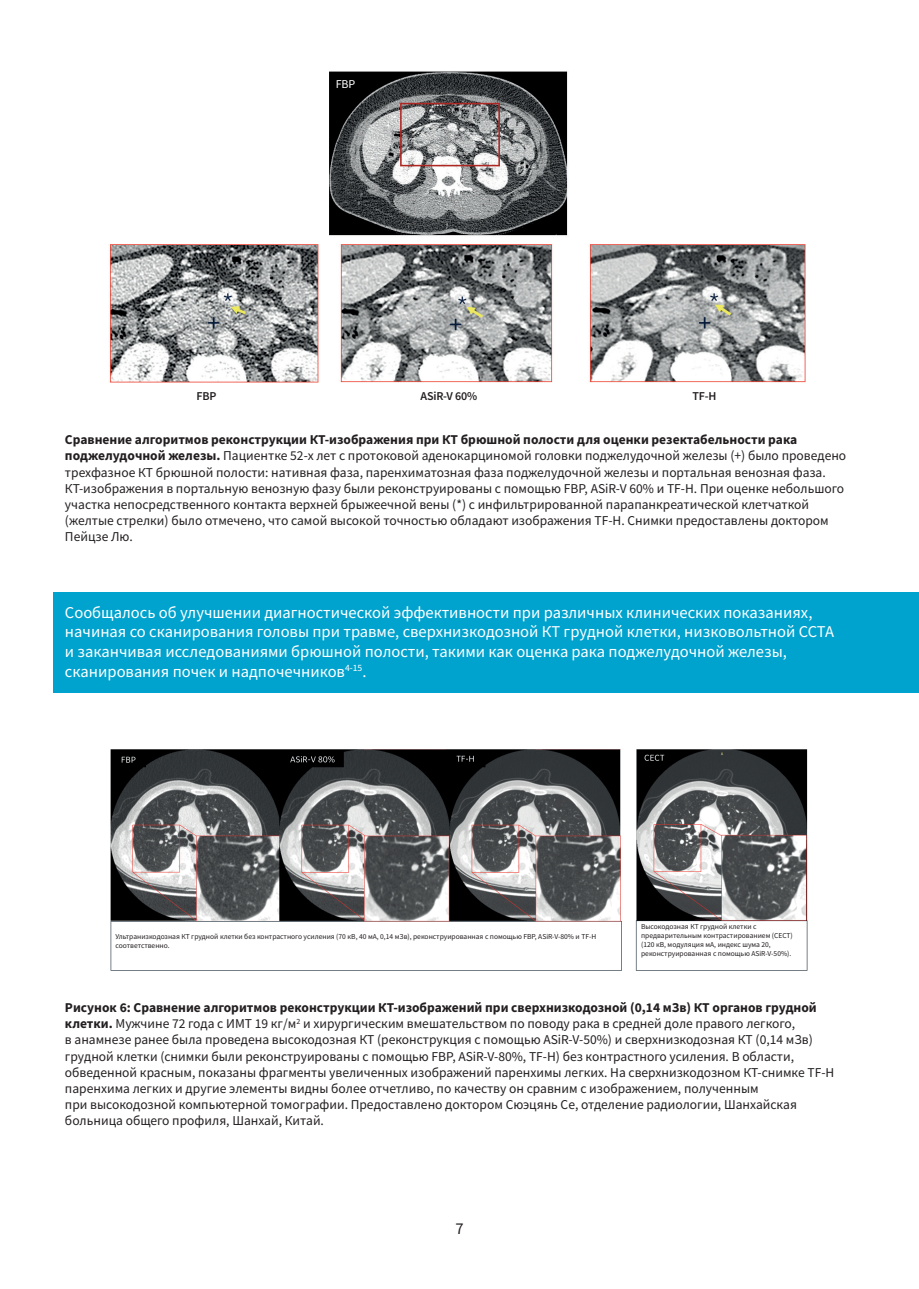
<style>
.page{position:relative;width:919px;height:1289px;background:#fff}
.page>*{position:absolute;margin:0;border:0;box-sizing:border-box;transform-origin:0 0}
.t1{font:16.5px/19.8px "Source Sans Pro";color:#fff}
.t2{font:16.5px "Source Sans Pro";color:#231f20}
.t3{font:13.5px/16.2px "Source Sans Pro";color:#231f20}
.t4{font:600 12px "Source Sans Pro";letter-spacing:-.015em;color:#231f20}
.t5{font:12px "Source Sans Pro";color:#fff}
.t6{font:7.5px/9px "Source Sans Pro";color:#231f20}
.s1{font-weight:700}
</style>
<div class="page">
<img style="left:110px;top:749px;width:698px;height:222px">
<div style="left:115px;top:927px;width:504px;height:35px;background:#fff"></div>
<div style="left:638px;top:922px;width:167px;height:45px;background:#fff"></div>
<div style="left:54px;top:592px;width:864px;height:100px;background:#00a2ce"></div>
<img style="left:109px;top:71px;width:697px;height:312px">
<div style="left:336px;top:77px;width:27px;height:14px;background:#000001"></div>
<p class="t5" style="left:336px;top:76px;width:21px">FBP</p>
<p class="t4" style="left:196px;top:388px;width:21px">FBP</p>
<p class="t4" style="left:420px;top:388px;width:58px">ASiR-V 60%</p>
<p class="t4" style="left:692px;top:388px;width:26px">TF-H</p>
<p class="t3" style="left:65px;top:431px;width:782px"><span class="s1">Сравнение алгоритмов реконструкции КТ-изображения при КТ брюшной полости для оценки резектабельности рака поджелудочной железы.</span> Пациентке 52-х лет с протоковой аденокарциномой головки поджелудочной железы (+) было проведено трехфазное КТ брюшной полости: нативная фаза, паренхиматозная фаза поджелудочной железы и портальная венозная фаза.<br>КТ-изображения в портальную венозную фазу были реконструированы с помощью FBP, ASiR-V 60% и TF-H. При оценке небольшого участка непосредственного контакта верхней брыжеечной вены (*) с инфильтрированной парапанкреатической клетчаткой (желтые стрелки) было отмечено, что самой высокой точностью обладают изображения TF-H. Снимки предоставлены доктором Пейцзе Лю.</p>
<p class="t1" style="left:65px;top:602px;width:770px">Сообщалось об улучшении диагностической эффективности при различных клинических показаниях, начиная со сканирования головы при травме, сверхнизкодозной КТ грудной клетки, низковольтной CCTA и заканчивая исследованиями брюшной полости, такими как оценка рака поджелудочной железы, сканирования почек и надпочечников<sup>4-15</sup>.</p>
<p class="t6" style="left:115px;top:932px;width:482px">Ультранизкодозная КТ грудной клетки без контрастного усиления (70 кВ, 40 мА, 0,14 мЗв), реконструированная с помощью FBP, ASiR-V-80% и TF-H соответственно.</p>
<p class="t6" style="left:641px;top:922px;width:153px">Высокодозная КТ грудной клетки с предварительным контрастированием (CECT) (120 кВ, модуляция мА, индекс шума 20, реконструированная с помощью ASiR-V-50%).</p>
<p class="t3" style="left:65px;top:999px;width:770px"><span class="s1">Рисунок 6: Сравнение алгоритмов реконструкции КТ-изображений при сверхнизкодозной (0,14 мЗв) КТ органов грудной клетки.</span> Мужчине 72 года с ИМТ 19 кг/м<sup>2</sup> и хирургическим вмешательством по поводу рака в средней доле правого легкого,<br>в анамнезе ранее была проведена высокодозная КТ (реконструкция с помощью ASiR-V-50%) и сверхнизкодозная КТ (0,14 мЗв) грудной клетки (снимки были реконструированы с помощью FBP, ASiR-V-80%, TF-H) без контрастного усиления. В области, обведенной красным, показаны фрагменты увеличенных изображений паренхимы легких. На сверхнизкодозном КТ-снимке TF-H паренхима легких и другие элементы видны более отчетливо, по качеству он сравним с изображением, полученным<br>при высокодозной компьютерной томографии. Предоставлено доктором Сюэцянь Се, отделение радиологии, Шанхайская больница общего профиля, Шанхай, Китай.</p>
<p class="t2" style="left:455px;top:1217px;width:10px">7</p>
</div>
